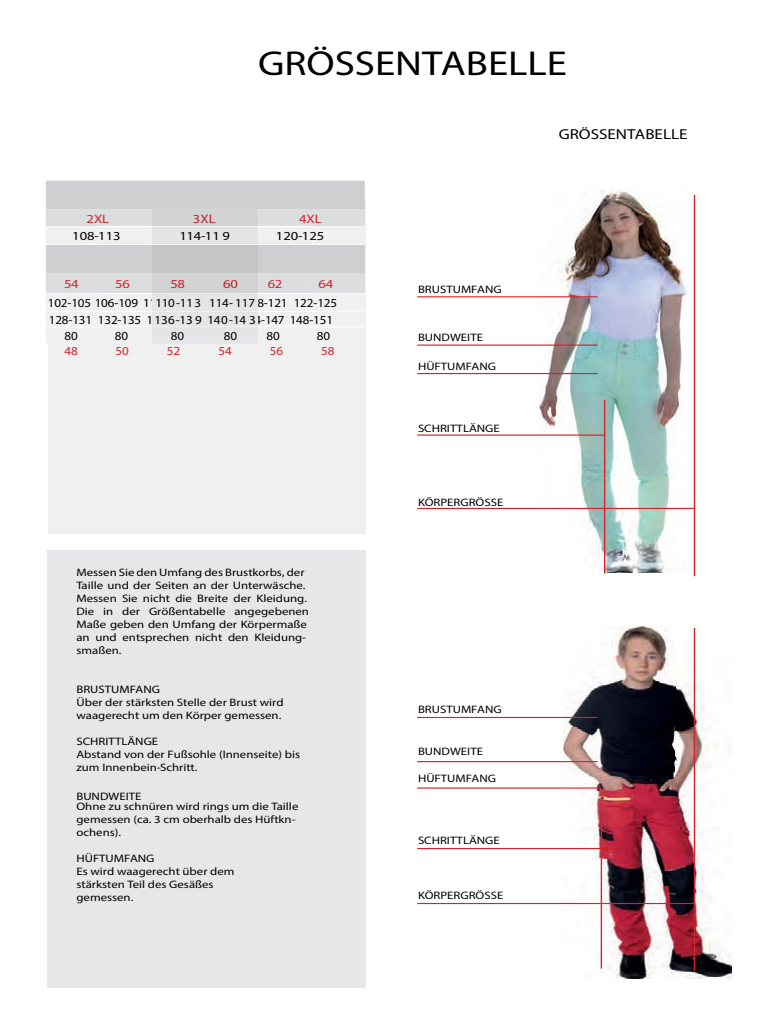
<style>
.page{position:relative;width:768px;height:1024px;background:#fff}
.page>*{position:absolute;margin:0;border:0;box-sizing:border-box;transform-origin:0 0}
.t1{font:34.7px "Museo Sans 900";color:#000;scale:1.18 1}
.t2{font:14.4px "Museo Sans 900";color:#000;scale:1.18 1}
.t3{font:12.3px "Museo Sans 500";letter-spacing:-.01em;color:#000;scale:1.06 1}
.t4{font:12.3px "Museo Sans 500";letter-spacing:-.01em;color:#000;scale:1.18 1}
.t5{font:12.3px "Museo Sans 500";letter-spacing:-.01em;color:#d2232a;scale:1.18 1}
.t6{font:12.3px "Museo Sans 500";letter-spacing:-.01em;color:#d2232a;scale:1.06 1}
.t7{font:12.3px "Museo Sans 500";letter-spacing:-.005em;color:#c62026;scale:1.18 1}
.t8{font:10.8px/13px "Museo Sans 300";color:#000;scale:1.18 1}
</style>
<div class="page">
<img style="left:564px;top:627px;width:168px;height:351px">
<img style="left:539px;top:190px;width:148px;height:383px">
<hr style="left:417px;top:296px;width:181px;height:1px;background:#d2232a">
<hr style="left:417px;top:344px;width:181px;height:2px;background:#d2232a">
<hr style="left:417px;top:373px;width:181px;height:1px;background:#d2232a">
<hr style="left:417px;top:434px;width:187px;height:2px;background:#d2232a">
<hr style="left:417px;top:508px;width:278px;height:1px;background:#d2232a">
<hr style="left:604px;top:400px;width:1px;height:174px;background:#d2232a">
<hr style="left:601px;top:815px;width:1px;height:154px;background:#d2232a">
<hr style="left:694px;top:195px;width:1px;height:381px;background:#d2232a">
<hr style="left:694px;top:628px;width:1px;height:343px;background:#d2232a">
<hr style="left:417px;top:717px;width:181px;height:1px;background:#d2232a">
<hr style="left:417px;top:761px;width:181px;height:1px;background:#d2232a">
<hr style="left:417px;top:787px;width:181px;height:2px;background:#d2232a">
<hr style="left:417px;top:848px;width:197px;height:1px;background:#d2232a">
<hr style="left:417px;top:903px;width:278px;height:1px;background:#d2232a">
<div style="left:48px;top:200px;width:317px;height:333px;background:#f0f0f1"></div>
<div style="left:47px;top:550px;width:318px;height:438px;background:#e6e7e8"></div>
<svg style="left:46px;top:180px;width:319px;height:163px"></svg>
<hr style="left:152px;top:327px;width:53px;height:1px;background:#eff0f0">
<hr style="left:205px;top:327px;width:53px;height:1px;background:#eff0f0">
<div style="left:194px;top:214px;width:23px;height:9px;background:#d1d3d4"></div>
<div style="left:180px;top:231px;width:50px;height:9px;background:#e4e5e6"></div>
<div style="left:171px;top:279px;width:15px;height:9px;background:#d1d3d4"></div>
<div style="left:224px;top:279px;width:16px;height:9px;background:#d1d3d4"></div>
<div style="left:156px;top:298px;width:45px;height:9px;background:#e4e5e6"></div>
<div style="left:210px;top:298px;width:44px;height:9px;background:#e4e5e6"></div>
<div style="left:155px;top:315px;width:47px;height:9px;background:#e4e5e6"></div>
<div style="left:208px;top:315px;width:48px;height:9px;background:#e4e5e6"></div>
<div style="left:172px;top:331px;width:14px;height:9px;background:#e4e5e6"></div>
<div style="left:225px;top:331px;width:14px;height:9px;background:#e4e5e6"></div>
<h1 class="t1" style="left:258px;top:42px;width:263px">GRÖSSENTABELLE</h1>
<p class="t5" style="left:87px;top:211px;width:21px">2XL</p>
<p class="t5" style="left:299px;top:211px;width:21px">4XL</p>
<p class="t4" style="left:72px;top:228px;width:42px">108-113</p>
<p class="t4" style="left:174px;top:228px;width:42px">114-119</p>
<p class="t4" style="left:276px;top:228px;width:42px">120-125</p>
<p class="t5" style="left:64px;top:276px;width:14px">54</p>
<p class="t5" style="left:115px;top:276px;width:14px">56</p>
<p class="t5" style="left:166px;top:276px;width:14px">58</p>
<p class="t5" style="left:217px;top:276px;width:14px">60</p>
<p class="t5" style="left:268px;top:276px;width:14px">62</p>
<p class="t5" style="left:319px;top:276px;width:14px">64</p>
<p class="t3" style="left:48px;top:295px;width:274px">102-105 106-109 110-113 114- 17 118-121 122-125</p>
<p class="t3" style="left:49px;top:312px;width:270px">128-131 132-135 136-139 140-143 144-147 148-151</p>
<p class="t3" style="left:64px;top:328px;width:14px">80</p>
<p class="t3" style="left:115px;top:328px;width:14px">80</p>
<p class="t3" style="left:165px;top:328px;width:14px">80</p>
<p class="t3" style="left:216px;top:328px;width:14px">80</p>
<p class="t3" style="left:266px;top:328px;width:14px">80</p>
<p class="t3" style="left:317px;top:328px;width:14px">80</p>
<p class="t6" style="left:65px;top:343px;width:14px">48</p>
<p class="t6" style="left:115px;top:343px;width:14px">50</p>
<p class="t6" style="left:167px;top:343px;width:14px">52</p>
<p class="t6" style="left:218px;top:343px;width:14px">54</p>
<p class="t6" style="left:270px;top:343px;width:14px">56</p>
<p class="t6" style="left:321px;top:343px;width:14px">58</p>
<p class="t7" style="left:193px;top:211px;width:21px">3XL</p>
<p class="t4" style="left:180px;top:228px;width:44px">114-11 9</p>
<p class="t7" style="left:170px;top:276px;width:14px">58</p>
<p class="t7" style="left:223px;top:276px;width:14px">60</p>
<p class="t3" style="left:156px;top:295px;width:95px">110-113 114- 117</p>
<p class="t3" style="left:154px;top:312px;width:97px">136-13 9 140-14 3</p>
<p class="t3" style="left:171px;top:328px;width:14px">80</p>
<p class="t3" style="left:224px;top:328px;width:14px">80</p>
<p class="t8" style="left:76px;top:566px;width:199px">Messen Sie den Umfang des Brustkorbs, der Taille und der Seiten an der Unterwäsche.<br>Messen Sie nicht die Breite der Kleidung.<br>Die in der Größentabelle angegebenen Maße geben den Umfang der Körpermaße an und entsprechen nicht den Kleidung&shy;smaßen.</p>
<p class="t8" style="left:76px;top:683px;width:177px">BRUSTUMFANG<br>Über der stärksten Stelle der Brust wird waagerecht um den Körper gemessen.</p>
<p class="t8" style="left:76px;top:735px;width:191px">SCHRITTLÄNGE<br>Abstand von der Fußsohle (Innenseite) bis zum Innenbein-Schritt.</p>
<p class="t8" style="left:76px;top:791px;width:190px;line-height:10.1px">BUNDWEITE<br>Ohne zu schnüren wird rings um die Taille</p>
<p class="t8" style="left:76px;top:813px;width:187px">gemessen (ca. 3 cm oberhalb des Hüftkn&shy;ochens).</p>
<p class="t8" style="left:76px;top:852px;width:135px">HÜFTUMFANG<br>Es wird waagerecht über dem stärksten Teil des Gesäßes gemessen.</p>
<h2 class="t2" style="left:559px;top:125px;width:111px">GRÖSSENTABELLE</h2>
<p class="t8" style="left:418px;top:283px;width:72px">BRUSTUMFANG</p>
<p class="t8" style="left:418px;top:330px;width:57px">BUNDWEITE</p>
<p class="t8" style="left:418px;top:359px;width:68px">HÜFTUMFANG</p>
<p class="t8" style="left:418px;top:422px;width:71px">SCHRITTLÄNGE</p>
<p class="t8" style="left:418px;top:495px;width:74px">KÖRPERGRÖSSE</p>
<p class="t8" style="left:418px;top:702px;width:72px">BRUSTUMFANG</p>
<p class="t8" style="left:418px;top:745px;width:57px">BUNDWEITE</p>
<p class="t8" style="left:418px;top:772px;width:68px">HÜFTUMFANG</p>
<p class="t8" style="left:418px;top:833px;width:71px">SCHRITTLÄNGE</p>
<p class="t8" style="left:418px;top:888px;width:74px">KÖRPERGRÖSSE</p>
</div>
